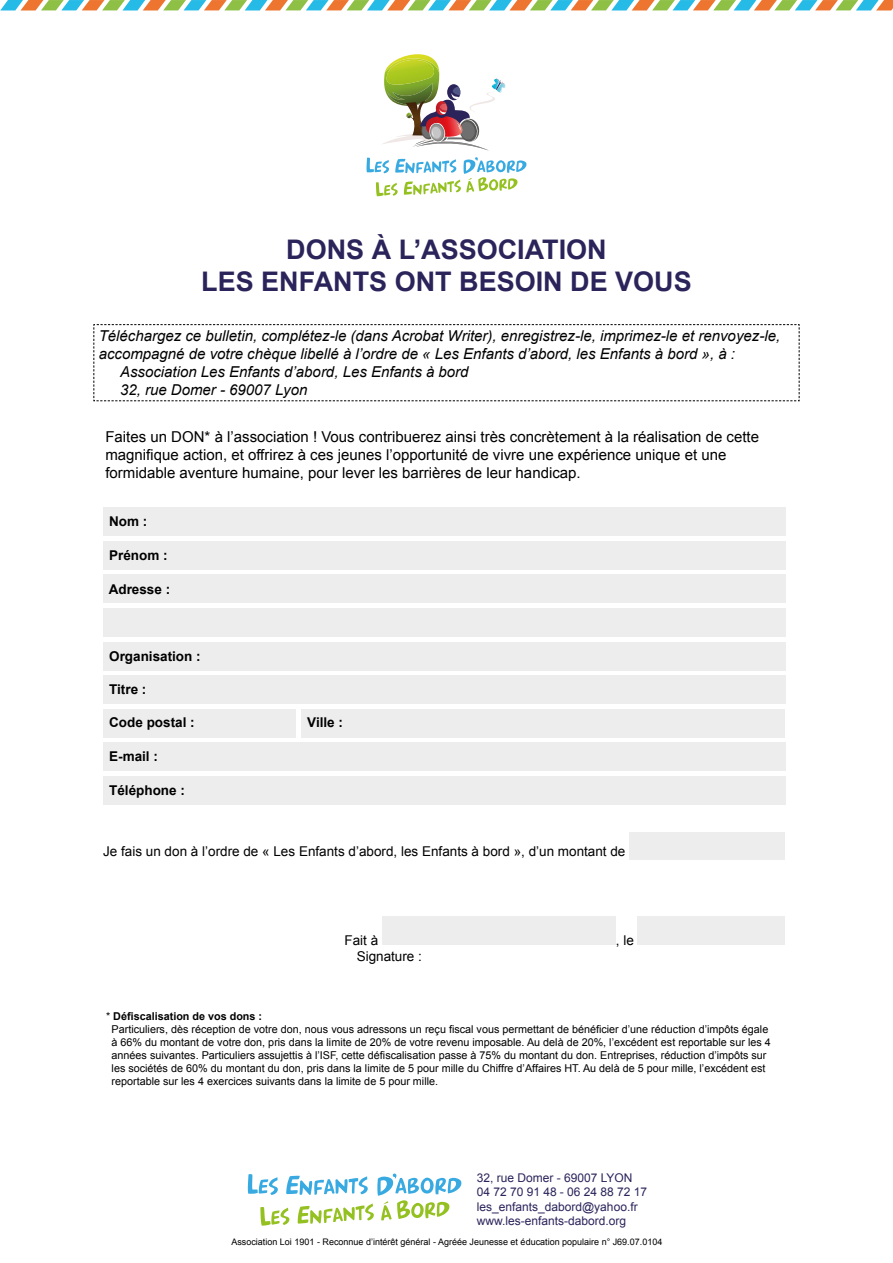
<style>
.page{position:relative;width:893px;height:1263px;background:#fff}
.page>*{position:absolute;margin:0;border:0;box-sizing:border-box;transform-origin:0 0}
.t1{font:700 27px "Arial";color:#2b245b}
.t2{font:italic 15px/18px "Arial";color:#000}
.t3{font:15px/18px "Arial";color:#000}
.t4{font:13.5px "Arial";color:#000}
.t5{font:700 13.5px "Arial";color:#000}
.t6{font:12px "Arial";color:#2b245b}
.t7{font:10.8px/12.9px "Arial";color:#000}
.t8{font:700 10.8px "Arial";color:#000}
.t9{font:9px "Arial";color:#000}
.s1{font-weight:400}
</style>
<div class="page">
<svg style="left:367px;top:157px;width:159px;height:39px"></svg>
<svg style="left:383px;top:54px;width:122px;height:97px"></svg>
<svg style="left:0;top:0;width:893px;height:11px"></svg>
<div style="left:103px;top:508px;width:682px;height:28px;background:#ededed"></div>
<div style="left:103px;top:541px;width:682px;height:28px;background:#ededed"></div>
<div style="left:103px;top:575px;width:682px;height:28px;background:#ededed"></div>
<div style="left:103px;top:676px;width:682px;height:28px;background:#ededed"></div>
<div style="left:103px;top:608px;width:682px;height:29px;background:#ededed"></div>
<div style="left:103px;top:709px;width:193px;height:28px;background:#ededed"></div>
<div style="left:103px;top:743px;width:682px;height:28px;background:#ededed"></div>
<div style="left:103px;top:776px;width:682px;height:29px;background:#ededed"></div>
<div style="left:301px;top:709px;width:484px;height:28px;background:#ededed"></div>
<div style="left:630px;top:832px;width:155px;height:27px;background:#ededed"></div>
<div style="left:382px;top:916px;width:234px;height:29px;background:#ededed"></div>
<div style="left:638px;top:916px;width:147px;height:29px;background:#ededed"></div>
<div style="left:103px;top:642px;width:682px;height:28px;background:#ededed"></div>
<svg style="left:93px;top:324px;width:707px;height:77px"></svg>
<svg style="left:248px;top:1173px;width:213px;height:53px"></svg>
<p class="t1" style="left:286px;top:231px;width:322px">DONS À L’ASSOCIATION</p>
<p class="t1" style="left:201px;top:264px;width:492px">LES ENFANTS ONT BESOIN DE VOUS</p>
<p class="t2" style="left:99px;top:327px;width:683px">Téléchargez ce bulletin, complétez-le (dans Acrobat Writer), enregistrez-le, imprimez-le et renvoyez-le, accompagné de votre chèque libellé à l’ordre de « Les Enfants d’abord, les Enfants à bord », à :</p>
<p class="t2" style="left:120px;top:363px;width:350px">Association Les Enfants d’abord, Les Enfants à bord</p>
<p class="t2" style="left:120px;top:381px;width:189px">32, rue Domer - 69007 Lyon</p>
<p class="t3" style="left:105px;top:428px;width:655px">Faites un DON* à l’association ! Vous contribuerez ainsi très concrètement à la réalisation de cette magnifique action, et offrirez à ces jeunes l’opportunité de vivre une expérience unique et une formidable aventure humaine, pour lever les barrières de leur handicap.</p>
<p class="t5" style="left:109px;top:513px;width:40px">Nom :</p>
<p class="t5" style="left:109px;top:546px;width:60px">Prénom :</p>
<p class="t5" style="left:109px;top:580px;width:63px">Adresse :</p>
<p class="t5" style="left:109px;top:647px;width:93px">Organisation :</p>
<p class="t5" style="left:109px;top:680px;width:39px">Titre :</p>
<p class="t5" style="left:109px;top:714px;width:87px">Code postal :</p>
<p class="t5" style="left:307px;top:714px;width:37px">Ville :</p>
<p class="t5" style="left:109px;top:747px;width:50px">E-mail :</p>
<p class="t5" style="left:109px;top:781px;width:77px">Téléphone :</p>
<p class="t4" style="left:103px;top:842px;width:524px">Je fais un don à l’ordre de « Les Enfants d’abord, les Enfants à bord », d’un montant de</p>
<p class="t4" style="left:344px;top:931px;width:35px">Fait à</p>
<p class="t4" style="left:616px;top:931px;width:20px">, le</p>
<p class="t4" style="left:357px;top:947px;width:67px">Signature :</p>
<p class="t8" style="left:106px;top:1009px;width:158px"><span class="s1">*</span> Défiscalisation de vos dons :</p>
<p class="t7" style="left:112px;top:1023px;width:661px">Particuliers, dès réception de votre don, nous vous adressons un reçu fiscal vous permettant de bénéficier d’une réduction d’impôts égale à 66% du montant de votre don, pris dans la limite de 20% de votre revenu imposable. Au delà de 20%, l’excédent est reportable sur les 4 années suivantes. Particuliers assujettis à l’ISF, cette défiscalisation passe à 75% du montant du don. Entreprises, réduction d’impôts sur les sociétés de 60% du montant du don, pris dans la limite de 5 pour mille du Chiffre d’Affaires HT. Au delà de 5 pour mille, l’excédent est reportable sur les 4 exercices suivants dans la limite de 5 pour mille.</p>
<p class="t6" style="left:477px;top:1170px;width:157px">32, rue Domer - 69007 LYON</p>
<p class="t6" style="left:477px;top:1184px;width:172px">04 72 70 91 48 - 06 24 88 72 17</p>
<p class="t6" style="left:477px;top:1198px;width:162px">les_enfants_dabord@yahoo.fr</p>
<p class="t6" style="left:477px;top:1213px;width:151px">www.les-enfants-dabord.org</p>
<p class="t9" style="left:231px;top:1236px;width:432px">Association Loi 1901 - Reconnue d’intérêt général - Agréée Jeunesse et éducation populaire n° J69.07.0104</p>
</div>
